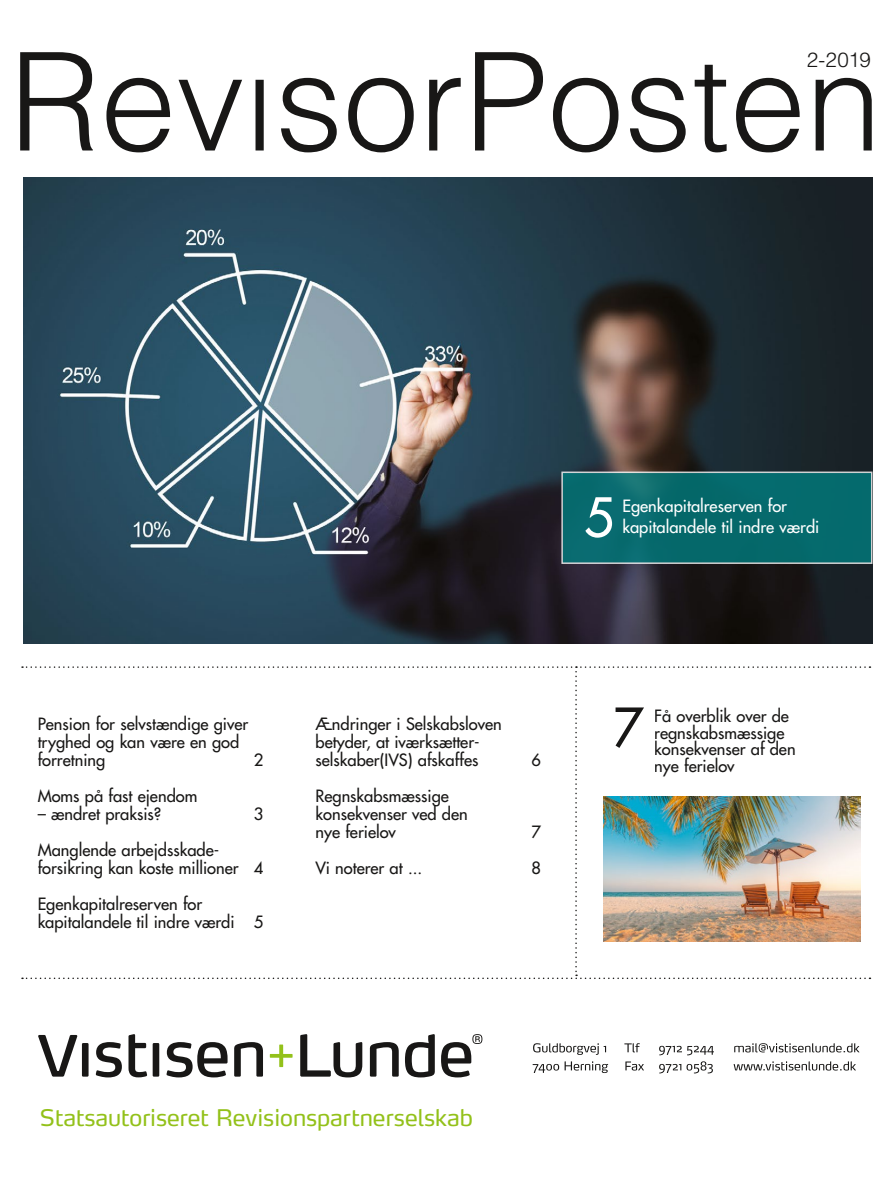
<style>
.page{position:relative;width:893px;height:1191px;background:#fff}
.page>*{position:absolute;margin:0;border:0;box-sizing:border-box;transform-origin:0 0}
.t1{font:52.5px "Futura";color:#181716}
.t2{font:52.5px "Futura";color:#fff}
.t3{font:22.65px "Max LF";color:#93c11a}
.t4{font:300 20.55px "Helvetica";color:#181716}
.t5{font:16.5px/18px "Futura";color:#181716}
.t6{font:16.5px "Futura";color:#fff}
</style>
<div class="page">
<svg style="left:20px;top:52px;width:441px;height:100px"></svg>
<svg style="left:475px;top:52px;width:397px;height:100px"></svg>
<svg style="left:22px;top:666px;width:848px;height:313px"></svg>
<div style="left:644px;top:709px;width:216px;height:73px;background:#fff"></div>
<div style="left:613px;top:681px;width:41px;height:91px;background:#fff"></div>
<img style="left:603px;top:796px;width:257px;height:145px">
<img style="left:23px;top:177px;width:849px;height:467px">
<div style="left:562px;top:472px;width:310px;height:91px;background:#056a6d"></div>
<div style="left:561px;top:471px;width:311px;height:93px;border:2px solid #fff"></div>
<svg style="left:38px;top:1035px;width:51px;height:41px"></svg>
<svg style="left:96px;top:1042px;width:26px;height:35px"></svg>
<svg style="left:128px;top:1034px;width:19px;height:43px"></svg>
<svg style="left:153px;top:1043px;width:6px;height:33px"></svg>
<svg style="left:167px;top:1042px;width:61px;height:35px"></svg>
<svg style="left:234px;top:1042px;width:29px;height:34px"></svg>
<svg style="left:270px;top:1044px;width:23px;height:23px"></svg>
<svg style="left:300px;top:1034px;width:62px;height:43px"></svg>
<svg style="left:370px;top:1042px;width:29px;height:34px"></svg>
<svg style="left:405px;top:1034px;width:30px;height:43px"></svg>
<svg style="left:441px;top:1034px;width:41px;height:43px"></svg>
<svg style="left:533px;top:1043px;width:73px;height:12px"></svg>
<svg style="left:533px;top:1061px;width:75px;height:12px"></svg>
<svg style="left:624px;top:1043px;width:16px;height:9px"></svg>
<svg style="left:659px;top:1045px;width:55px;height:10px"></svg>
<svg style="left:625px;top:1061px;width:19px;height:9px"></svg>
<svg style="left:659px;top:1061px;width:54px;height:12px"></svg>
<svg style="left:734px;top:1043px;width:125px;height:9px"></svg>
<svg style="left:734px;top:1061px;width:122px;height:9px"></svg>
<p class="t4" style="left:807px;top:47px;width:65px">2-2019</p>
<h1 class="t2" style="left:584px;top:484px;width:32px">5</h1>
<p class="t6" style="left:622px;top:496px;width:166px">Egenkapitalreserven for</p>
<p class="t6" style="left:622px;top:517px;width:198px">kapitalandele til indre værdi</p>
<p class="t5" style="left:38px;top:715px;width:212px">Pension for selvstændige giver tryghed og kan være en god forretning</p>
<p class="t5" style="left:254px;top:751px;width:11px">2</p>
<p class="t5" style="left:38px;top:787px;width:161px">Moms på fast ejendom</p>
<p class="t5" style="left:38px;top:805px;width:125px">– ændret praksis?</p>
<p class="t5" style="left:254px;top:805px;width:11px">3</p>
<p class="t5" style="left:38px;top:841px;width:227px">Manglende arbejdsskade&shy;forsikring kan koste millioner 4</p>
<p class="t5" style="left:38px;top:895px;width:227px">Egenkapitalreserven for kapitalandele til indre værdi 5</p>
<p class="t5" style="left:315px;top:715px;width:188px">Ændringer i Selskabsloven betyder, at iværksætter&shy;selskaber(IVS) afskaffes</p>
<p class="t5" style="left:315px;top:787px;width:154px">Regnskabsmæssige konsekvenser ved den nye ferielov</p>
<p class="t5" style="left:531px;top:751px;width:11px">6</p>
<p class="t5" style="left:532px;top:823px;width:11px">7</p>
<p class="t5" style="left:315px;top:859px;width:108px">Vi noterer at ...</p>
<p class="t5" style="left:531px;top:859px;width:11px">8</p>
<h1 class="t1" style="left:613px;top:695px;width:32px">7</h1>
<p class="t5" style="left:654px;top:708px;width:143px;line-height:16.5px">Få overblik over de regnskabsmæssige konsekvenser af den nye ferielov</p>
<p class="t3" style="left:40px;top:1103px;width:434px">Statsautoriseret Revisionspartnerselskab</p>
</div>
